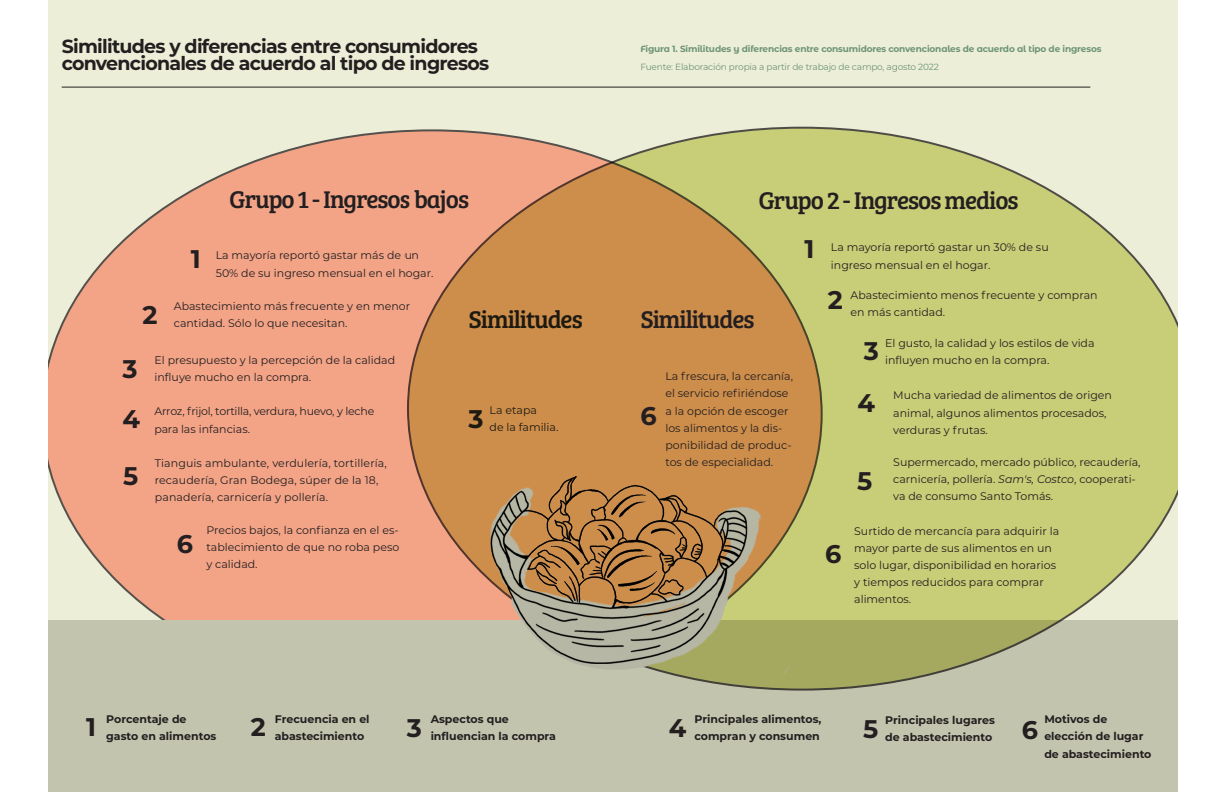
<style>
.page{position:relative;width:1224px;height:792px;background:#edeed8}
.page>*{position:absolute;margin:0;border:0;box-sizing:border-box;transform-origin:0 0}
.entradilla{font:700 25.5px "Montserrat";color:#231f20}
.t1{font:25px "Bree Serif";letter-spacing:-.04em;color:#231f20}
.t2{font:700 19px/17.2px "Montserrat";letter-spacing:-.04em;color:#231f20}
.txt_base_sin_capital{font:11px/17.2px "Montserrat";color:#231f20}
.t3{font:700 11px/17.2px "Montserrat";color:#231f20}
.txt_base{font:11px "Montserrat";letter-spacing:.01em;color:#231f20}
.txt_base_sin_capital-2{font:11px "Montserrat";letter-spacing:-.02em;color:#231f20}
.t4{font:700 9px "Montserrat";letter-spacing:-.02em;color:#6d9476}
.t5{font:9px "Montserrat";letter-spacing:-.02em;color:#6d9476}
.s1{font-style:italic}
</style>
<div class="page">
<hr style="left:62px;top:87px;width:1028px;height:1px;background:#231f20">
<div style="left:42px;top:130px;width:780px;height:568px;background:#f3a487;border-radius:50%"></div>
<div style="left:0;top:621px;width:1224px;height:171px;background:#c3c4ae"></div>
<div style="left:0;top:0;width:48px;height:792px;background:#fff"></div>
<svg style="left:408px;top:128px;width:788px;height:562px;fill:#c8cd77"></svg>
<img style="left:447px;top:435px;width:352px;height:244px">
<div style="left:1178px;top:0;width:46px;height:792px;background:#fff"></div>
<p class="t2" style="left:62px;top:37px;width:429px">Similitudes y diferencias entre consumidores convencionales de acuerdo al tipo de ingresos</p>
<p class="t1" style="left:229px;top:180px;width:242px">Grupo 1 - Ingresos bajos</p>
<p class="entradilla" style="left:191px;top:241px;width:11px">1</p>
<p class="txt_base_sin_capital" style="left:216px;top:246px;width:205px">La mayoría reportó gastar más de un</p>
<p class="txt_base_sin_capital" style="left:216px;top:264px;width:219px">50% de su ingreso mensual en el hogar.</p>
<p class="txt_base_sin_capital" style="left:174px;top:297px;width:238px">Abastecimiento más frecuente y en menor</p>
<p class="txt_base_sin_capital" style="left:174px;top:314px;width:175px">cantidad. Sólo lo que necesitan.</p>
<p class="txt_base_sin_capital" style="left:155px;top:351px;width:242px">El presupuesto y la percepción de la calidad influye mucho en la compra.</p>
<p class="txt_base_sin_capital-2" style="left:155px;top:404px;width:221px">Arroz, frijol, tortilla, verdura, huevo, y leche</p>
<p class="txt_base_sin_capital" style="left:155px;top:420px;width:97px">para las infancias.</p>
<p class="txt_base" style="left:155px;top:455px;width:233px">Tianguis ambulante, verdulería, tortillería,</p>
<p class="txt_base" style="left:155px;top:472px;width:225px">recaudería, Gran Bodega, súper de la 18,</p>
<p class="txt_base" style="left:155px;top:489px;width:175px">panadería, carnicería y pollería.</p>
<p class="txt_base_sin_capital" style="left:206px;top:521px;width:194px;text-align:justify">Precios bajos, la confianza en el es&shy;tablecimiento de que no roba peso y calidad.</p>
<p class="entradilla" style="left:143px;top:297px;width:17px">2</p>
<p class="entradilla" style="left:123px;top:350px;width:17px">3</p>
<p class="entradilla" style="left:123px;top:401px;width:19px">4</p>
<p class="entradilla" style="left:123px;top:457px;width:17px">5</p>
<p class="entradilla" style="left:177px;top:525px;width:18px">6</p>
<p class="t1" style="left:469px;top:301px;width:116px">Similitudes</p>
<p class="txt_base_sin_capital" style="left:490px;top:401px;width:49px">La etapa</p>
<p class="txt_base_sin_capital" style="left:490px;top:419px;width:70px">de la familia.</p>
<p class="entradilla" style="left:469px;top:400px;width:17px">3</p>
<p class="t3" style="left:275px;top:710px;width:96px">Frecuencia en el abastecimiento</p>
<p class="t3" style="left:431px;top:710px;width:80px">Aspectos que</p>
<p class="t3" style="left:106px;top:710px;width:82px">Porcentaje de</p>
<p class="t3" style="left:106px;top:727px;width:112px">gasto en alimentos</p>
<p class="entradilla" style="left:86px;top:709px;width:11px">1</p>
<p class="entradilla" style="left:251px;top:708px;width:17px">2</p>
<p class="entradilla" style="left:407px;top:710px;width:17px">3</p>
<p class="t3" style="left:431px;top:727px;width:127px">influencian la compra</p>
<p class="t4" style="left:640px;top:43px;width:463px">Figura 1. Similitudes y diferencias entre consumidores convencionales de acuerdo al tipo de ingresos</p>
<p class="t5" style="left:640px;top:60px;width:300px">Fuente: Elaboración propia a partir de trabajo de campo, agosto 2022</p>
<p class="t1" style="left:758px;top:182px;width:262px">Grupo 2 - Ingresos medios</p>
<p class="txt_base_sin_capital" style="left:831px;top:239px;width:219px">La mayoría reportó gastar un 30% de su</p>
<p class="txt_base_sin_capital" style="left:831px;top:256px;width:161px">ingreso mensual en el hogar.</p>
<p class="txt_base_sin_capital" style="left:851px;top:286px;width:249px">Abastecimiento menos frecuente y compran</p>
<p class="txt_base_sin_capital" style="left:851px;top:303px;width:96px">en más cantidad.</p>
<p class="txt_base_sin_capital" style="left:885px;top:334px;width:211px">El gusto, la calidad y los estilos de vida</p>
<p class="txt_base_sin_capital" style="left:885px;top:351px;width:166px">influyen mucho en la compra.</p>
<p class="txt_base_sin_capital" style="left:893px;top:387px;width:220px">Mucha variedad de alimentos de origen</p>
<p class="txt_base_sin_capital" style="left:893px;top:404px;width:215px">animal, algunos alimentos procesados,</p>
<p class="txt_base_sin_capital" style="left:893px;top:421px;width:96px">verduras y frutas.</p>
<p class="txt_base_sin_capital" style="left:893px;top:453px;width:249px">Supermercado, mercado público, recaudería, carnicería, pollería. <span class="s1">Sam's, Costco</span>, cooperati&shy;va de consumo Santo Tomás.</p>
<p class="txt_base_sin_capital" style="left:854px;top:522px;width:207px">Surtido de mercancía para adquirir la mayor parte de sus alimentos en un solo lugar, disponibilidad en horarios y tiempos reducidos para comprar alimentos.</p>
<p class="entradilla" style="left:805px;top:231px;width:11px">1</p>
<p class="entradilla" style="left:828px;top:282px;width:17px">2</p>
<p class="t1" style="left:640px;top:301px;width:116px">Similitudes</p>
<p class="entradilla" style="left:864px;top:332px;width:17px">3</p>
<p class="entradilla" style="left:858px;top:384px;width:19px">4</p>
<p class="txt_base_sin_capital" style="left:665px;top:367px;width:129px">La frescura, la cercanía, el servicio refiriéndose a la opción de escoger los alimentos y la dis&shy;ponibilidad de produc&shy;tos de especialidad.</p>
<p class="entradilla" style="left:640px;top:398px;width:18px">6</p>
<p class="entradilla" style="left:857px;top:463px;width:17px">5</p>
<p class="entradilla" style="left:825px;top:536px;width:18px">6</p>
<p class="t3" style="left:694px;top:710px;width:128px">Principales alimentos, compran y consumen</p>
<p class="t3" style="left:885px;top:711px;width:111px">Principales lugares</p>
<p class="t3" style="left:1044px;top:710px;width:64px">Motivos de</p>
<p class="t3" style="left:1044px;top:727px;width:101px">elección de lugar</p>
<p class="t3" style="left:1044px;top:745px;width:109px">de abastecimiento</p>
<p class="entradilla" style="left:669px;top:710px;width:19px">4</p>
<p class="entradilla" style="left:863px;top:711px;width:17px">5</p>
<p class="entradilla" style="left:1022px;top:712px;width:18px">6</p>
<p class="t3" style="left:885px;top:728px;width:109px">de abastecimiento</p>
</div>
